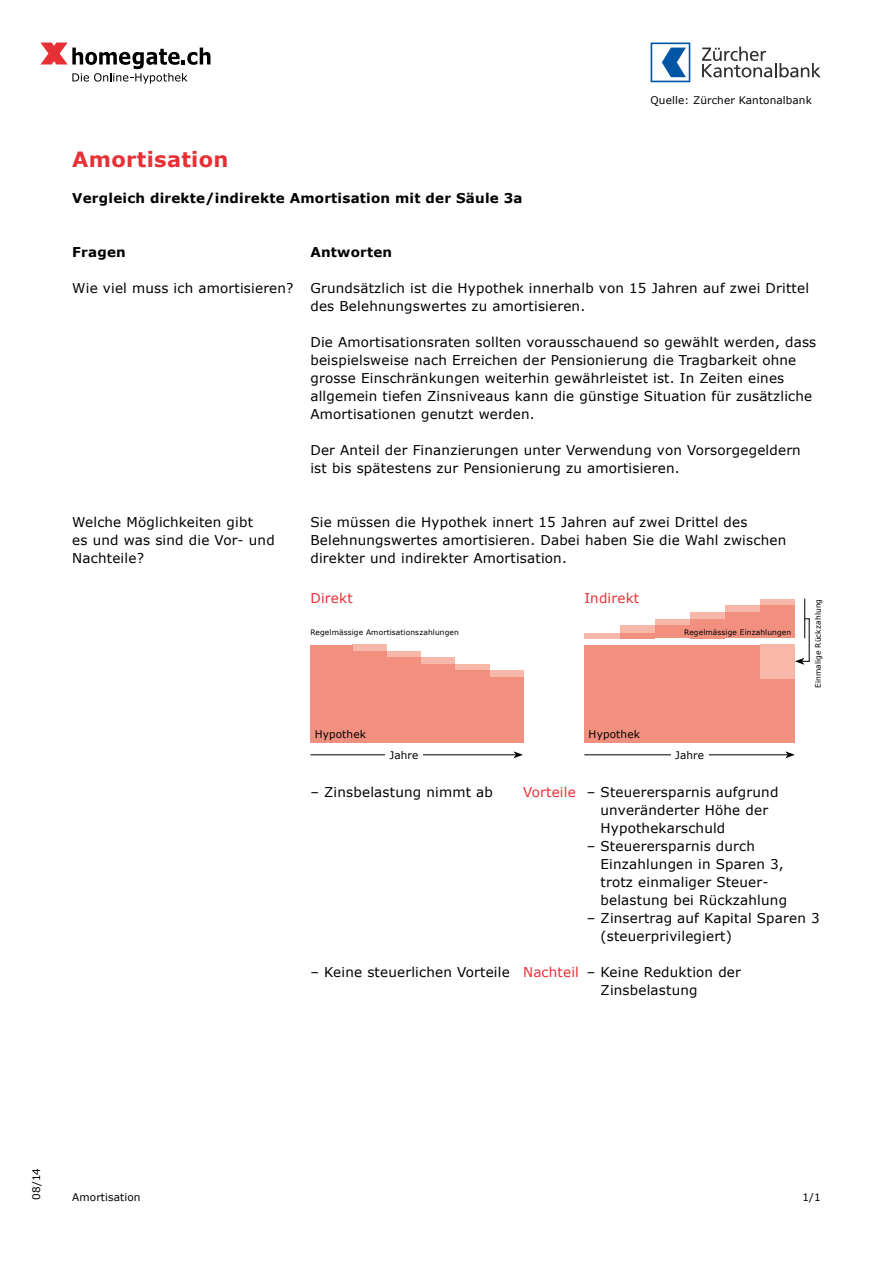
<style>
.page{position:relative;width:893px;height:1263px;background:#fff}
.page>*{position:absolute;margin:0;border:0;box-sizing:border-box;transform-origin:0 0}
.Titel{font:700 21px "Verdana";letter-spacing:.015em;color:#e73036}
.Copy{font:13.5px/18px "Verdana";letter-spacing:.015em;color:#000}
.Untertitel{font:700 13.5px "Verdana";letter-spacing:.015em;color:#000}
.Copy-2{font:700 13.5px "Verdana";letter-spacing:.015em;color:#000}
.t1{font:13.5px "Verdana";letter-spacing:.015em;color:#e73036}
.Marginalien{font:10.5px "Verdana";letter-spacing:.01em;color:#000}
.t2{font:7.5px "Verdana";letter-spacing:.015em;color:#000}
.s1{color:#e73036}
</style>
<div class="page">
<svg style="left:651px;top:43px;width:39px;height:39px"></svg>
<svg style="left:702px;top:47px;width:119px;height:30px"></svg>
<svg style="left:40px;top:43px;width:170px;height:41px"></svg>
<div style="left:353px;top:645px;width:34px;height:6px;background:#f7b8a9"></div>
<div style="left:387px;top:651px;width:34px;height:6px;background:#f7b8a9"></div>
<div style="left:421px;top:657px;width:34px;height:7px;background:#f7b8a9"></div>
<div style="left:455px;top:664px;width:34px;height:6px;background:#f7b8a9"></div>
<div style="left:489px;top:670px;width:34px;height:6px;background:#f7b8a9"></div>
<div style="left:310px;top:645px;width:43px;height:97px;background:#f2907f"></div>
<div style="left:353px;top:651px;width:34px;height:91px;background:#f2907f"></div>
<div style="left:387px;top:657px;width:34px;height:85px;background:#f2907f"></div>
<div style="left:421px;top:664px;width:34px;height:78px;background:#f2907f"></div>
<div style="left:455px;top:670px;width:34px;height:72px;background:#f2907f"></div>
<div style="left:489px;top:676px;width:34px;height:66px;background:#f2907f"></div>
<hr style="left:310px;top:754px;width:206px;height:1px;background:#000">
<svg style="left:514px;top:751px;width:9px;height:7px"></svg>
<div style="left:385px;top:746px;width:38px;height:17px;background:#fff"></div>
<div style="left:584px;top:645px;width:211px;height:97px;background:#f2907f"></div>
<div style="left:584px;top:633px;width:36px;height:5px;background:#f7b8a9"></div>
<div style="left:620px;top:625px;width:35px;height:8px;background:#f7b8a9"></div>
<div style="left:655px;top:619px;width:35px;height:6px;background:#f7b8a9"></div>
<div style="left:690px;top:613px;width:35px;height:6px;background:#f7b8a9"></div>
<div style="left:725px;top:605px;width:35px;height:8px;background:#f7b8a9"></div>
<div style="left:760px;top:599px;width:35px;height:6px;background:#f7b8a9"></div>
<div style="left:760px;top:605px;width:35px;height:33px;background:#f2907f"></div>
<div style="left:725px;top:613px;width:35px;height:25px;background:#f2907f"></div>
<div style="left:690px;top:619px;width:35px;height:19px;background:#f2907f"></div>
<div style="left:655px;top:625px;width:35px;height:13px;background:#f2907f"></div>
<div style="left:620px;top:633px;width:35px;height:5px;background:#f2907f"></div>
<div style="left:761px;top:645px;width:34px;height:34px;background:#f7b8a9"></div>
<hr style="left:584px;top:754px;width:204px;height:1px;background:#000">
<svg style="left:785px;top:751px;width:10px;height:7px"></svg>
<div style="left:671px;top:746px;width:37px;height:17px;background:#fff"></div>
<hr style="left:804px;top:599px;width:1px;height:39px;background:#000">
<hr style="left:809px;top:618px;width:1px;height:44px;background:#000">
<svg style="left:795px;top:658px;width:14px;height:7px"></svg>
<p class="Titel" style="left:72px;top:146px;width:158px">Amortisation</p>
<p class="Untertitel" style="left:72px;top:189px;width:452px">Vergleich direkte/indirekte Amortisation mit der Säule 3a</p>
<p class="Marginalien" style="left:651px;top:93px;width:163px">Quelle: Zürcher Kantonalbank</p>
<p class="Copy-2" style="left:72px;top:243px;width:55px">Fragen</p>
<p class="Copy" style="left:72px;top:279px;width:223px">Wie viel muss ich amortisieren?</p>
<p class="Copy" style="left:72px;top:513px;width:204px">Welche Möglichkeiten gibt<br>es und was sind die Vor- und<br>Nachteile?</p>
<p class="Copy-2" style="left:310px;top:243px;width:83px">Antworten</p>
<p class="Copy" style="left:310px;top:279px;width:500px">Grundsätzlich ist die Hypothek innerhalb von 15 Jahren auf zwei Drittel des Belehnungswertes zu amortisieren.</p>
<p class="Copy" style="left:310px;top:333px;width:507px">Die Amortisationsraten sollten vorausschauend so gewählt werden, dass beispielsweise nach Erreichen der Pensionierung die Tragbarkeit ohne grosse Einschränkungen weiterhin gewährleistet ist. In Zeiten eines allgemein tiefen Zinsniveaus kann die günstige Situation für zusätzliche Amortisationen genutzt werden.</p>
<p class="Copy" style="left:310px;top:441px;width:492px">Der Anteil der Finanzierungen unter Verwendung von Vorsorgegeldern ist bis spätestens zur Pensionierung zu amortisieren.</p>
<p class="Copy" style="left:310px;top:513px;width:477px">Sie müssen die Hypothek innert 15 Jahren auf zwei Drittel des<br>Belehnungswertes amortisieren. Dabei haben Sie die Wahl zwischen direkter und indirekter Amortisation.</p>
<p class="t1" style="left:310px;top:590px;width:44px">Direkt</p>
<p class="t1" style="left:584px;top:590px;width:56px">Indirekt</p>
<p class="t2" style="left:310px;top:627px;width:150px">Regelmässige Amortisationszahlungen</p>
<p class="t2" style="left:684px;top:627px;width:109px">Regelmässige Einzahlungen</p>
<p class="Marginalien" style="left:315px;top:728px;width:53px">Hypothek</p>
<p class="Marginalien" style="left:589px;top:728px;width:53px">Hypothek</p>
<p class="Marginalien" style="left:389px;top:748px;width:31px">Jahre</p>
<p class="Marginalien" style="left:675px;top:748px;width:31px">Jahre</p>
<p class="t2" style="left:813px;top:688px;width:91px;rotate:-90deg">Einmalige Rückzahlung</p>
<p class="Copy" style="left:310px;top:783px;width:184px">– Zinsbelastung nimmt ab</p>
<p class="Copy" style="left:601px;top:783px;width:179px;text-indent:-78px"><span class="s1">Vorteile</span> – Steuerersparnis aufgrund unveränderter Höhe der<br>Hypothekarschuld</p>
<p class="Copy" style="left:601px;top:837px;width:188px;text-indent:-14px">– Steuerersparnis durch<br>Einzahlungen in Sparen 3, trotz einmaliger Steuer&shy;belastung bei Rückzahlung</p>
<p class="Copy" style="left:601px;top:909px;width:221px;text-indent:-14px">– Zinsertrag auf Kapital Sparen 3 (steuerprivilegiert)</p>
<p class="Copy" style="left:601px;top:963px;width:142px;text-indent:-290px">– Keine steuerlichen Vorteile <span class="s1">Nachteil</span> – Keine Reduktion der<br>Zinsbelastung</p>
<p class="Marginalien" style="left:30px;top:1200px;width:33px;rotate:-90deg">08/14</p>
<p class="Marginalien" style="left:72px;top:1190px;width:70px">Amortisation</p>
<p class="Marginalien" style="left:802px;top:1190px;width:20px">1/1</p>
</div>
